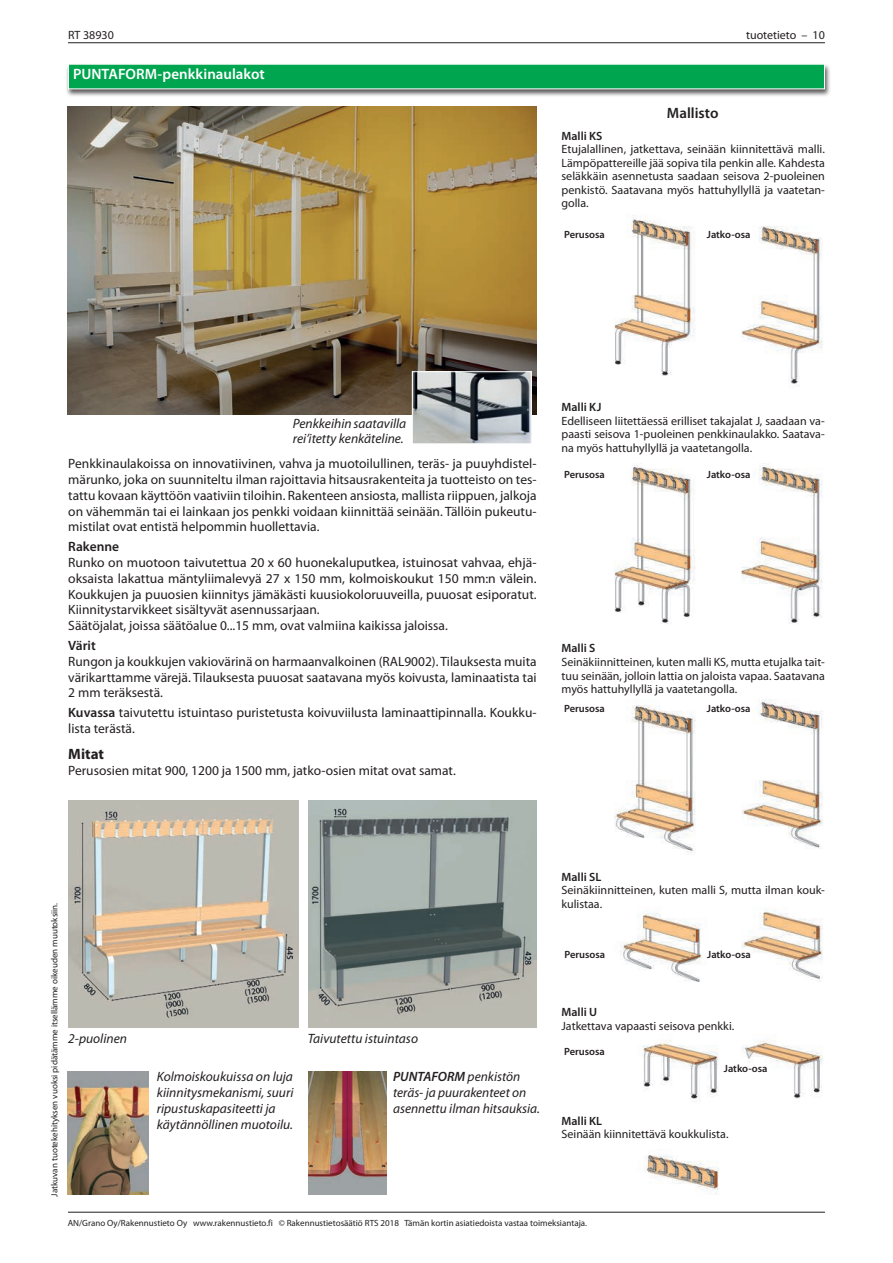
<style>
.page{position:relative;width:893px;height:1263px;background:#fff}
.page>*{position:absolute;margin:0;border:0;box-sizing:border-box;transform-origin:0 0}
.t1{font:600 15px "Myriad Pro";color:#fff}
.t2{font:600 15px "Myriad Pro";color:#231f20}
.t3{font:700 15px "Myriad Pro";color:#231f20}
.t4{font:13.5px/15.8px "Myriad Pro";color:#231f20;text-align:justify}
.t5{font:italic 13.5px/15.8px "Myriad Pro";color:#231f20}
.t6{font:600 13.5px "Myriad Pro";color:#231f20}
.t7{font:12px/13.5px "Myriad Pro";color:#231f20;text-align:justify}
.t8{font:600 12px "Myriad Pro";color:#231f20}
.t9{font:600 10.5px "Myriad Pro";color:#231f20}
.t10{font:9px "Myriad Pro";color:#231f20}
.s1{font-weight:600}
</style>
<div class="page">
<hr style="left:68px;top:1212px;width:757px;height:1px;background:#231f20">
<hr style="left:68px;top:42px;width:757px;height:1px;background:#231f20">
<div style="left:65px;top:63px;width:766px;height:35px;background:#231f20;opacity:.75"></div>
<div style="left:68px;top:64px;width:756px;height:25px;background:#00a54f"></div>
<img style="left:68px;top:107px;width:468px;height:307px">
<img style="left:614px;top:215px;width:209px;height:980px">
<img style="left:68px;top:1071px;width:80px;height:123px">
<img style="left:308px;top:1071px;width:79px;height:123px">
<img style="left:414px;top:373px;width:116px;height:69px">
<div style="left:412px;top:371px;width:120px;height:73px;border:1px solid #fff"></div>
<img style="left:68px;top:800px;width:231px;height:228px">
<img style="left:308px;top:800px;width:229px;height:228px">
<p class="t7" style="left:68px;top:28px;width:47px">RT 38930</p>
<p class="t7" style="left:746px;top:28px;width:80px">tuotetieto – 10</p>
<p class="t1" style="left:73px;top:65px;width:193px">PUNTAFORM-penkkinaulakot</p>
<p class="t2" style="left:667px;top:103px;width:53px">Mallisto</p>
<p class="t8" style="left:561px;top:128px;width:43px">Malli KS</p>
<p class="t7" style="left:561px;top:142px;width:265px">Etujalallinen, jatkettava, seinään kiinnitettävä malli.<br>Lämpöpattereille jää sopiva tila penkin alle. Kahdesta seläkkäin asennetusta saadaan seisova 2-puoleinen penkistö. Saatavana myös hattuhyllyllä ja vaatetan&shy;golla.</p>
<p class="t9" style="left:564px;top:228px;width:42px">Perusosa</p>
<p class="t9" style="left:707px;top:228px;width:45px">Jatko-osa</p>
<p class="t5" style="left:293px;top:415px;width:115px">Penkkeihin saatavilla rei’itetty kenkäteline.</p>
<p class="t4" style="left:68px;top:456px;width:470px">Penkkinaulakoissa on innovatiivinen, vahva ja muotoilullinen, teräs- ja puuyhdistel&shy;märunko, joka on suunniteltu ilman rajoittavia hitsausrakenteita ja tuotteisto on tes&shy;tattu kovaan käyttöön vaativiin tiloihin. Rakenteen ansiosta, mallista riippuen, jalkoja on vähemmän tai ei lainkaan jos penkki voidaan kiinnittää seinään. Tällöin pukeutu&shy;mistilat ovat entistä helpommin huollettavia.</p>
<p class="t6" style="left:68px;top:538px;width:52px">Rakenne</p>
<p class="t4" style="left:68px;top:554px;width:470px;text-align:left">Runko on muotoon taivutettua 20 x 60 huonekaluputkea, istuinosat vahvaa, ehjä&shy;oksaista lakattua mäntyliimalevyä 27 x 150 mm, kolmoiskoukut 150 mm:n välein.<br>Koukkujen ja puuosien kiinnitys jämäkästi kuusiokoloruuveilla, puuosat esiporatut.<br>Kiinnitystarvikkeet sisältyvät asennussarjaan.<br>Säätöjalat, joissa säätöalue 0...15 mm, ovat valmiina kaikissa jaloissa.</p>
<p class="t6" style="left:68px;top:637px;width:29px">Värit</p>
<p class="t4" style="left:68px;top:653px;width:470px">Rungon ja koukkujen vakiovärinä on harmaanvalkoinen (RAL9002). Tilauksesta muita värikarttamme värejä. Tilauksesta puuosat saatavana myös koivusta, laminaatista tai 2 mm teräksestä.</p>
<p class="t4" style="left:68px;top:705px;width:470px"><span class="s1">Kuvassa</span> taivutettu istuintaso puristetusta koivuviilusta laminaattipinnalla. Koukku&shy;lista terästä.</p>
<p class="t3" style="left:68px;top:744px;width:37px">Mitat</p>
<p class="t4" style="left:68px;top:762px;width:389px">Perusosien mitat 900, 1200 ja 1500 mm, jatko-osien mitat ovat samat.</p>
<p class="t8" style="left:561px;top:399px;width:41px">Malli KJ</p>
<p class="t7" style="left:561px;top:414px;width:265px">Edelliseen liitettäessä erilliset takajalat J, saadaan va&shy;paasti seisova 1-puoleinen penkkinaulakko. Saatava&shy;na myös hattuhyllyllä ja vaatetangolla.</p>
<p class="t9" style="left:564px;top:468px;width:42px">Perusosa</p>
<p class="t9" style="left:707px;top:468px;width:45px">Jatko-osa</p>
<p class="t8" style="left:561px;top:641px;width:36px">Malli S</p>
<p class="t7" style="left:561px;top:655px;width:265px">Seinäkiinnitteinen, kuten malli KS, mutta etujalka tait&shy;tuu seinään, jolloin lattia on jaloista vapaa. Saatavana myös hattuhyllyllä ja vaatetangolla.</p>
<p class="t9" style="left:564px;top:701px;width:42px">Perusosa</p>
<p class="t9" style="left:707px;top:701px;width:45px">Jatko-osa</p>
<p class="t10" style="left:49px;top:1197px;width:295px;rotate:-90deg">Jatkuvan tuotekehityksen vuoksi pidätämme itsellämme oikeuden muutoksiin.</p>
<p class="t5" style="left:68px;top:1030px;width:60px">2-puolinen</p>
<p class="t5" style="left:308px;top:1030px;width:112px">Taivutettu istuintaso</p>
<p class="t5" style="left:157px;top:1069px;width:138px">Kolmoiskoukuissa on luja kiinnitysmekanismi, suuri ripustuskapasiteetti ja käytännöllinen muotoilu.</p>
<p class="t5" style="left:393px;top:1069px;width:148px"><span class="s1">PUNTAFORM</span> penkistön teräs- ja puurakenteet on asennettu ilman hitsauksia.</p>
<p class="t8" style="left:561px;top:869px;width:41px">Malli SL</p>
<p class="t7" style="left:561px;top:883px;width:265px">Seinäkiinnitteinen, kuten malli S, mutta ilman kouk&shy;kulistaa.</p>
<p class="t9" style="left:564px;top:947px;width:42px">Perusosa</p>
<p class="t9" style="left:707px;top:947px;width:45px">Jatko-osa</p>
<p class="t8" style="left:561px;top:1004px;width:37px">Malli U</p>
<p class="t7" style="left:561px;top:1018px;width:174px">Jatkettava vapaasti seisova penkki.</p>
<p class="t9" style="left:564px;top:1045px;width:42px">Perusosa</p>
<p class="t9" style="left:724px;top:1062px;width:45px">Jatko-osa</p>
<p class="t8" style="left:561px;top:1113px;width:42px">Malli KL</p>
<p class="t7" style="left:561px;top:1127px;width:168px">Seinään kiinnitettävä koukkulista.</p>
<p class="t10" style="left:68px;top:1217px;width:521px">AN/Grano Oy/Rakennustieto Oy www.rakennustieto.fi © Rakennustietosäätiö RTS 2018 Tämän kortin asiatiedoista vastaa toimeksiantaja.</p>
</div>
